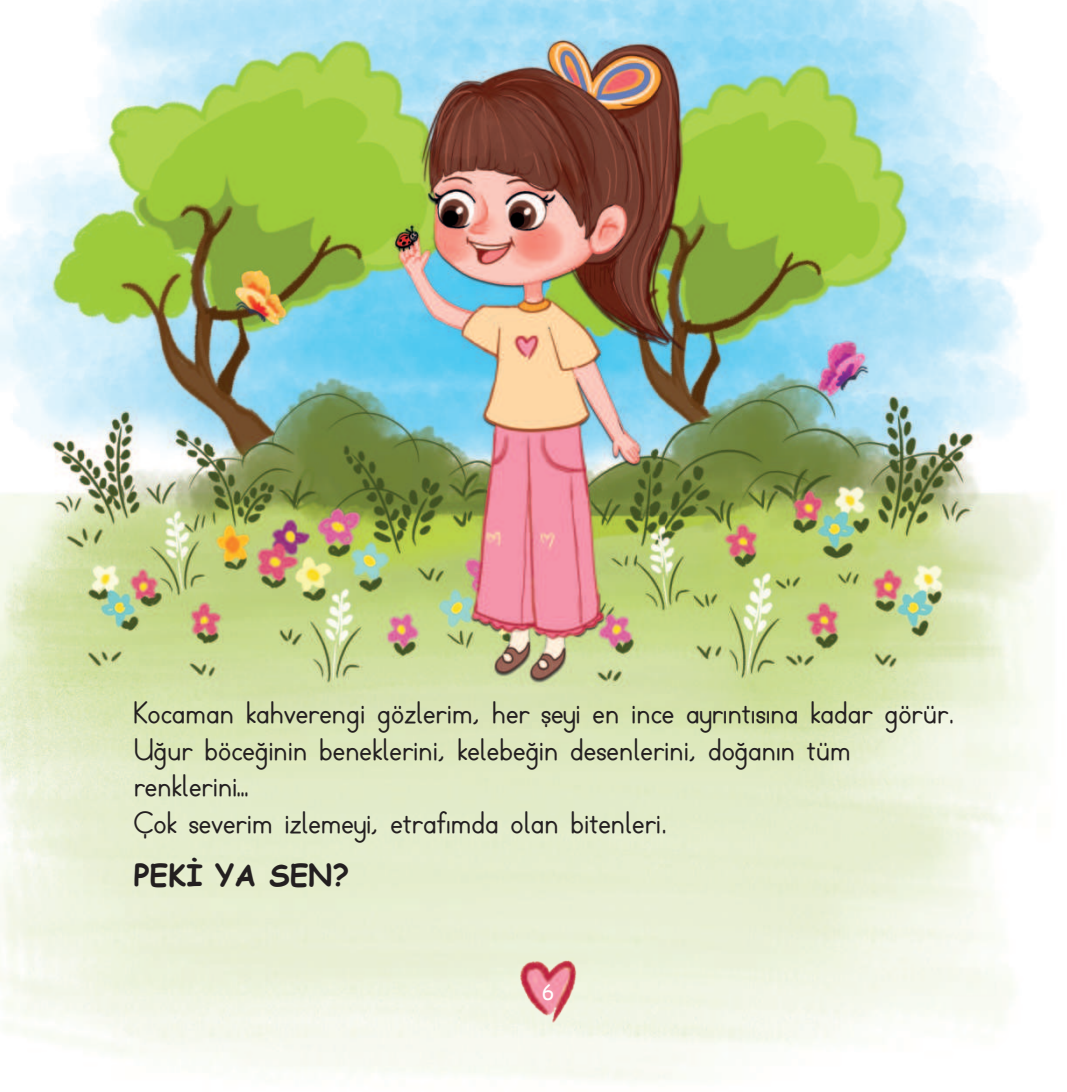
<style>
.page{position:relative;width:1067px;height:1092px;background:#fff}
.page>*{position:absolute;margin:0;border:0;box-sizing:border-box;transform-origin:0 0}
.t1{font:700 29.75px/36.8px "TTKB Dik Temel Abece";color:#231f20}
.t2{font:700 29.75px "Comic Sans MS";color:#231f20}
.t3{font:21px "Comic Sans MS";color:#fff}
</style>
<div class="page">
<img style="left:0;top:0;width:1052px;height:1081px">
<img style="left:520px;top:945px;width:56px;height:89px">
<p class="t1" style="left:134px;top:695px;width:822px">Kocaman kahverengi gözlerim, her şeyi en ince ayrıntısına kadar görür.<br>Uğur böceğinin beneklerini, kelebeğin desenlerini, doğanın tüm renklerini…<br>Çok severim izlemeyi, etrafımda olan bitenleri.</p>
<p class="t2" style="left:134px;top:852px;width:217px">PEKİ YA SEN?</p>
<p class="t3" style="left:542px;top:979px;width:14px">6</p>
</div>
